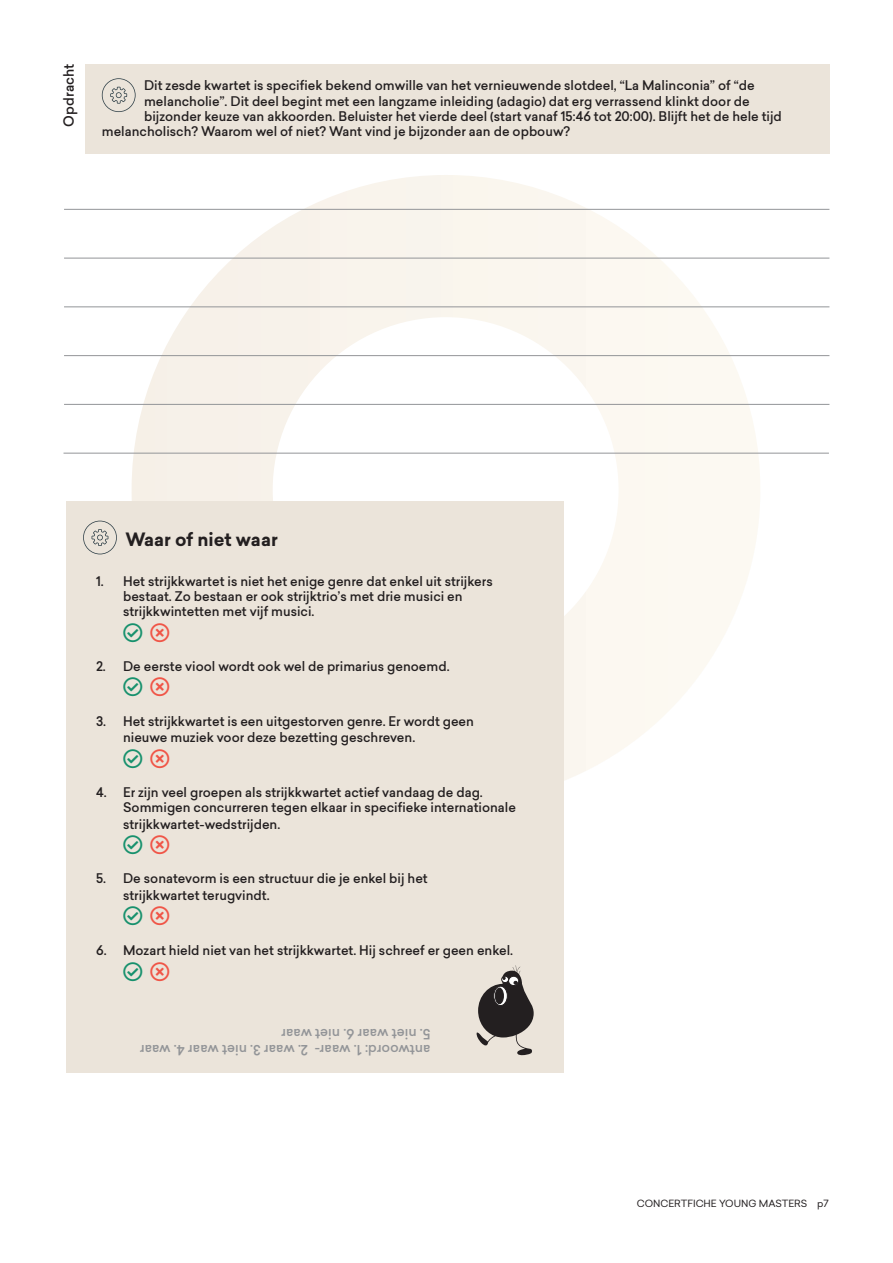
<style>
.page{position:relative;width:893px;height:1263px;background:#fff}
.page>*{position:absolute;margin:0;border:0;box-sizing:border-box;transform-origin:0 0}
.t1{font:700 18px "Sailec";color:#231f20}
.t2{font:500 13.5px "Sailec";color:#939598}
.t3{font:500 13.5px "Sailec";color:#231f20}
.t4{font:500 12.75px/15.3px "Sailec";color:#231f20}
.t5{font:9.75px "Sailec";color:#231f20}
</style>
<div class="page">
<svg style="left:133px;top:489px;width:627px;height:315px;fill:#fcf9f2"></svg>
<svg style="left:132px;top:489px;width:1px;height:13px"></svg>
<div style="left:85px;top:64px;width:744px;height:89px;background:#ebe4da"></div>
<svg style="left:102px;top:78px;width:34px;height:34px"></svg>
<hr style="left:64px;top:355px;width:765px;height:1px;background:#939598">
<hr style="left:64px;top:258px;width:765px;height:1px;background:#939598">
<hr style="left:64px;top:453px;width:765px;height:1px;background:#939598">
<hr style="left:64px;top:404px;width:765px;height:1px;background:#939598">
<hr style="left:64px;top:306px;width:765px;height:1px;background:#939598">
<hr style="left:64px;top:209px;width:765px;height:1px;background:#939598">
<div style="left:66px;top:502px;width:497px;height:571px;background:#ebe4da"></div>
<svg style="left:83px;top:521px;width:34px;height:33px"></svg>
<svg style="left:476px;top:965px;width:58px;height:90px"></svg>
<p class="t3" style="left:59px;top:127px;width:64px;rotate:-90deg">Opdracht</p>
<p class="t4" style="left:144px;top:78px;width:612px">Dit zesde kwartet is specifiek bekend omwille van het vernieuwende slotdeel, “La Malinconia” of “de</p>
<p class="t4" style="left:144px;top:93px;width:607px">melancholie”. Dit deel begint met een langzame inleiding (adagio) dat erg verrassend klinkt door de</p>
<p class="t4" style="left:144px;top:109px;width:639px">bijzonder keuze van akkoorden. Beluister het vierde deel (start vanaf 15:46 tot 20:00). Blijft het de hele tijd</p>
<p class="t4" style="left:102px;top:124px;width:470px">melancholisch? Waarom wel of niet? Want vind je bijzonder aan de opbouw?</p>
<h1 class="t1" style="left:125px;top:526px;width:154px">Waar of niet waar</h1>
<p class="t4" style="left:123px;top:573px;width:371px;text-indent:-27px">1. Het strijkkwartet is niet het enige genre dat enkel uit strijkers bestaat. Zo bestaan er ook strijktrio’s met drie musici en strijkkwintetten met vijf musici.</p>
<p class="t4" style="left:96px;top:659px;width:355px">2. De eerste viool wordt ook wel de primarius genoemd.</p>
<p class="t4" style="left:123px;top:713px;width:352px;line-height:16.2px;text-indent:-27px">3. Het strijkkwartet is een uitgestorven genre. Er wordt geen nieuwe muziek voor deze bezetting geschreven.</p>
<p class="t4" style="left:123px;top:784px;width:394px;line-height:15.8px;text-indent:-27px">4. Er zijn veel groepen als strijkkwartet actief vandaag de dag.<br>Sommigen concurreren tegen elkaar in specifieke internationale strijkkwartet-wedstrijden.</p>
<p class="t4" style="left:123px;top:871px;width:306px;line-height:16.2px;text-indent:-27px">5. De sonatevorm is een structuur die je enkel bij het strijkkwartet terugvindt.</p>
<p class="t4" style="left:96px;top:943px;width:418px">6. Mozart hield niet van het strijkkwartet. Hij schreef er geen enkel.</p>
<p class="t2" style="left:431px;top:1043px;width:151px;rotate:-180deg">5. niet waar 6. niet waar</p>
<p class="t2" style="left:431px;top:1059px;width:292px;rotate:-180deg">antwoord: 1. waar- 2. waar 3. niet waar 4. waar</p>
<p class="t5" style="left:637px;top:1196px;width:193px">CONCERTFICHE YOUNG MASTERS p7</p>
</div>
